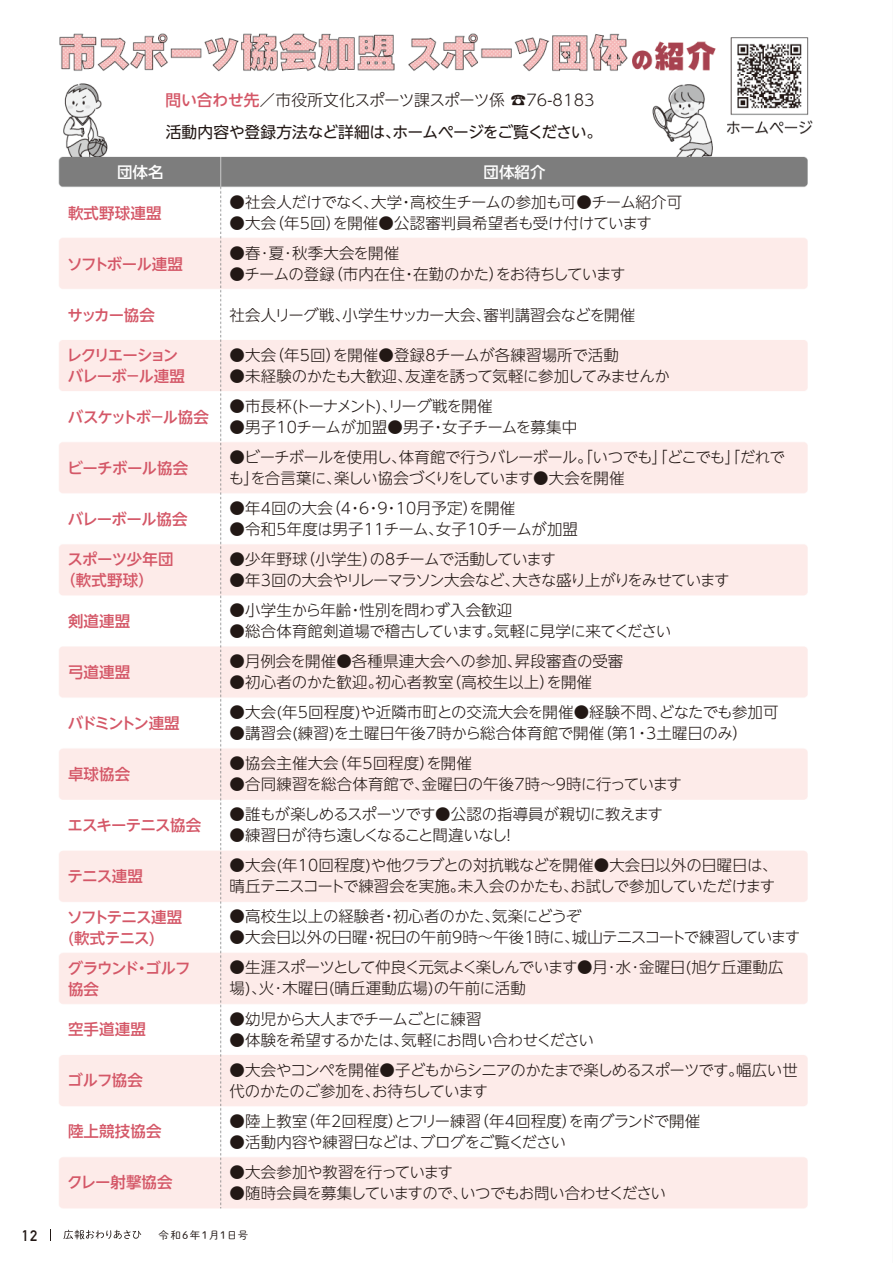
<style>
.page{position:relative;width:893px;height:1263px;background:#fff}
.page>*{position:absolute;margin:0;border:0;box-sizing:border-box;transform-origin:0 0}
.t1{font:15.75px/32.4px "UD Shin Go NT Pr 6 N";letter-spacing:-.02em;color:#221815}
.t2{font:300 15.45px/21px "UD Shin Go NT Pr 6 N";letter-spacing:-.025em;color:#221815}
.t3{font:300 15.45px "UD Shin Go NT Pr 6 N";letter-spacing:.01em;color:#221815}
.t4{font:300 15.45px/21px "UD Shin Go NT Pr 6 N";letter-spacing:-.055em;color:#221815}
.t5{font:500 15.45px "UD Shin Go NT Pr 6 N";letter-spacing:-.03em;color:#d45767}
.t6{font:300 15.45px "UD Shin Go NT Pr 6 N";letter-spacing:-.05em;color:#221815}
.t7{font:300 15.45px "UD Shin Go NT Pr 6 N";letter-spacing:-.065em;color:#221815}
.t8{font:300 15.45px "UD Shin Go NT Pr 6 N";letter-spacing:-.005em;color:#221815}
.t9{font:300 15.45px "UD Shin Go NT Pr 6 N";letter-spacing:-.045em;color:#221815}
.t10{font:500 15.45px/21px "UD Shin Go NT Pr 6 N";letter-spacing:-.05em;color:#d45767}
.t11{font:300 15.45px "UD Shin Go NT Pr 6 N";color:#221815}
.t12{font:500 15.45px/21px "UD Shin Go NT Pr 6 N";letter-spacing:-.06em;color:#d45767}
.t13{font:500 15.45px/21px "UD Shin Go NT Pr 6 N";letter-spacing:-.07em;color:#d45767}
.t14{font:500 15.45px/21px "UD Shin Go NT Pr 6 N";letter-spacing:.01em;color:#d45767}
.t15{font:500 15.45px "UD Shin Go NT Pr 6 N";letter-spacing:-.055em;color:#d45767}
.t16{font:500 15.45px "UD Shin Go NT Pr 6 N";letter-spacing:-.13em;color:#d45767}
.t17{font:500 15.45px "UD Shin Go NT Pr 6 N";letter-spacing:-.005em;color:#d45767}
.t18{font:500 15.45px "UD Shin Go NT Pr 6 N";letter-spacing:.01em;color:#fff}
.t19{font:700 15px "DIN Alternate";color:#221815}
.t20{font:10.5px "Shuei M Go Std L";letter-spacing:.12em;color:#221815}
.s1{font-weight:500;color:#d45767}
.s2{font-weight:300}
</style>
<div class="page">
<img style="left:50px;top:33px;width:763px;height:1208px">
<svg style="left:64px;top:1230px;width:77px;height:9px"></svg>
<p class="t1" style="left:165px;top:83px;width:438px"><span class="s1">問い合わせ先</span><span class="s2">／市役所文化スポーツ課スポーツ係 ☎76-8183</span>活動内容や登録方法など詳細は、ホームページをご覧ください。</p>
<p class="t18" style="left:117px;top:160px;width:48px">団体名</p>
<p class="t18" style="left:483px;top:160px;width:64px">団体紹介</p>
<p class="t5" style="left:68px;top:200px;width:95px">軟式野球連盟</p>
<p class="t15" style="left:67px;top:251px;width:117px">ソフトボール連盟</p>
<p class="t2" style="left:230px;top:191px;width:454px">●社会人だけでなく、大学・高校生チームの参加も可●チーム紹介可</p>
<p class="t3" style="left:230px;top:211px;width:424px">●大会（年5回）を開催●公認審判員希望者も受け付けています</p>
<p class="t3" style="left:230px;top:241px;width:171px">●春･夏･秋季大会を開催</p>
<p class="t2" style="left:230px;top:263px;width:397px">●チームの登録（市内在住・在勤のかた）をお待ちしています</p>
<p class="t5" style="left:68px;top:302px;width:89px">サッカー協会</p>
<p class="t2" style="left:230px;top:304px;width:407px">社会人リーグ戦、小学生サッカー大会、審判講習会などを開催</p>
<p class="t13" style="left:67px;top:344px;width:120px">レクリエーションバレーボ－ル連盟</p>
<p class="t3" style="left:230px;top:343px;width:391px">●大会（年5回）を開催●登録8チームが各練習場所で活動</p>
<p class="t2" style="left:230px;top:365px;width:442px">●未経験のかたも大歓迎、友達を誘って気軽に参加してみませんか</p>
<p class="t12" style="left:68px;top:406px;width:143px">バスケットボ－ル協会</p>
<p class="t4" style="left:230px;top:395px;width:264px">●市長杯(トーナメント)、リーグ戦を開催</p>
<p class="t2" style="left:230px;top:416px;width:349px">●男子10チームが加盟●男子・女子チームを募集中</p>
<p class="t5" style="left:67px;top:455px;width:122px">ビーチボール協会</p>
<p class="t4" style="left:229px;top:446px;width:558px">●ビーチボールを使用し、体育館で行うバレーボール。「いつでも」「どこでも」「だれでも」を合言葉に、楽しい協会づくりをしています●大会を開催</p>
<p class="t5" style="left:68px;top:506px;width:121px">バレーボール協会</p>
<p class="t3" style="left:230px;top:496px;width:287px">●年4回の大会（4・6・9・10月予定）を開催</p>
<p class="t3" style="left:230px;top:517px;width:350px">●令和5年度は男子11チーム、女子10チームが加盟</p>
<p class="t14" style="left:60px;top:549px;width:115px;text-indent:7px">スポーツ少年団（軟式野球）</p>
<p class="t2" style="left:230px;top:548px;width:328px">●少年野球（小学生）の8チームで活動しています</p>
<p class="t7" style="left:230px;top:568px;width:501px">●年3回の大会やリレーマラソン大会など、大きな盛り上がりをみせています</p>
<p class="t5" style="left:68px;top:608px;width:64px">剣道連盟</p>
<p class="t5" style="left:68px;top:659px;width:64px">弓道連盟</p>
<p class="t16" style="left:68px;top:710px;width:113px">バドミントン連盟</p>
<p class="t5" style="left:68px;top:761px;width:64px">卓球協会</p>
<p class="t10" style="left:68px;top:814px;width:135px">エスキーテニス協会</p>
<p class="t3" style="left:230px;top:598px;width:284px">●小学生から年齢・性別を問わず入会歓迎</p>
<p class="t2" style="left:230px;top:620px;width:443px">●総合体育館剣道場で稽古しています。気軽に見学に来てください</p>
<p class="t3" style="left:230px;top:649px;width:395px">●月例会を開催●各種県連大会への参加、昇段審査の受審</p>
<p class="t3" style="left:230px;top:670px;width:364px">●初心者のかた歓迎。初心者教室（高校生以上）を開催</p>
<p class="t3" style="left:230px;top:700px;width:550px">●大会(年5回程度)や近隣市町との交流大会を開催●経験不問、どなたでも参加可</p>
<p class="t3" style="left:230px;top:721px;width:520px">●講習会(練習)を土曜日午後7時から総合体育館で開催（第1・3土曜日のみ）</p>
<p class="t3" style="left:230px;top:751px;width:244px">●協会主催大会（年5回程度）を開催</p>
<p class="t8" style="left:230px;top:772px;width:454px">●合同練習を総合体育館で、金曜日の午後7時～9時に行っています</p>
<p class="t9" style="left:230px;top:802px;width:435px">●誰もが楽しめるスポーツです●公認の指導員が親切に教えます</p>
<p class="t2" style="left:230px;top:824px;width:283px">●練習日が待ち遠しくなること間違いなし!</p>
<p class="t5" style="left:68px;top:864px;width:77px">テニス連盟</p>
<p class="t2" style="left:230px;top:854px;width:549px">●大会(年10回程度)や他クラブとの対抗戦などを開催●大会日以外の日曜日は、晴丘テニスコートで練習会を実施。未入会のかたも、お試しで参加していただけます</p>
<p class="t10" style="left:67px;top:906px;width:116px">ソフトテニス連盟(軟式テニス)</p>
<p class="t11" style="left:230px;top:904px;width:353px">●高校生以上の経験者・初心者のかた、気楽にどうぞ</p>
<p class="t2" style="left:230px;top:926px;width:572px">●大会日以外の日曜・祝日の午前9時～午後1時に、城山テニスコートで練習しています</p>
<p class="t12" style="left:68px;top:957px;width:124px">グラウンド・ゴルフ協会</p>
<p class="t2" style="left:230px;top:956px;width:555px">●生涯スポーツとして仲良く元気よく楽しんでいます●月･水･金曜日(旭ケ丘運動広場)、火･木曜日(晴丘運動広場)の午前に活動</p>
<p class="t5" style="left:68px;top:1017px;width:79px">空手道連盟</p>
<p class="t4" style="left:230px;top:1007px;width:253px">●幼児から大人までチームごとに練習</p>
<p class="t6" style="left:230px;top:1027px;width:366px">●体験を希望するかたは、気軽にお問い合わせください</p>
<p class="t5" style="left:67px;top:1068px;width:77px">ゴルフ協会</p>
<p class="t4" style="left:230px;top:1058px;width:570px">●大会やコンペを開催●子どもからシニアのかたまで楽しめるスポーツです。幅広い世代のかたのご参加を、お待ちしています</p>
<p class="t5" style="left:68px;top:1119px;width:95px">陸上競技協会</p>
<p class="t3" style="left:230px;top:1108px;width:472px">●陸上教室（年2回程度）とフリー練習（年4回程度）を南グランドで開催</p>
<p class="t2" style="left:230px;top:1130px;width:338px">●活動内容や練習日などは、ブログをご覧ください</p>
<p class="t17" style="left:67px;top:1170px;width:107px">クレー射撃協会</p>
<p class="t4" style="left:230px;top:1161px;width:225px">●大会参加や教習を行っています</p>
<p class="t6" style="left:230px;top:1180px;width:438px">●随時会員を募集していますので、いつでもお問い合わせください</p>
<p class="t19" style="left:22px;top:1224px;width:17px">12</p>
<p class="t20" style="left:158px;top:1227px;width:91px">令和6年1月1日号</p>
</div>
